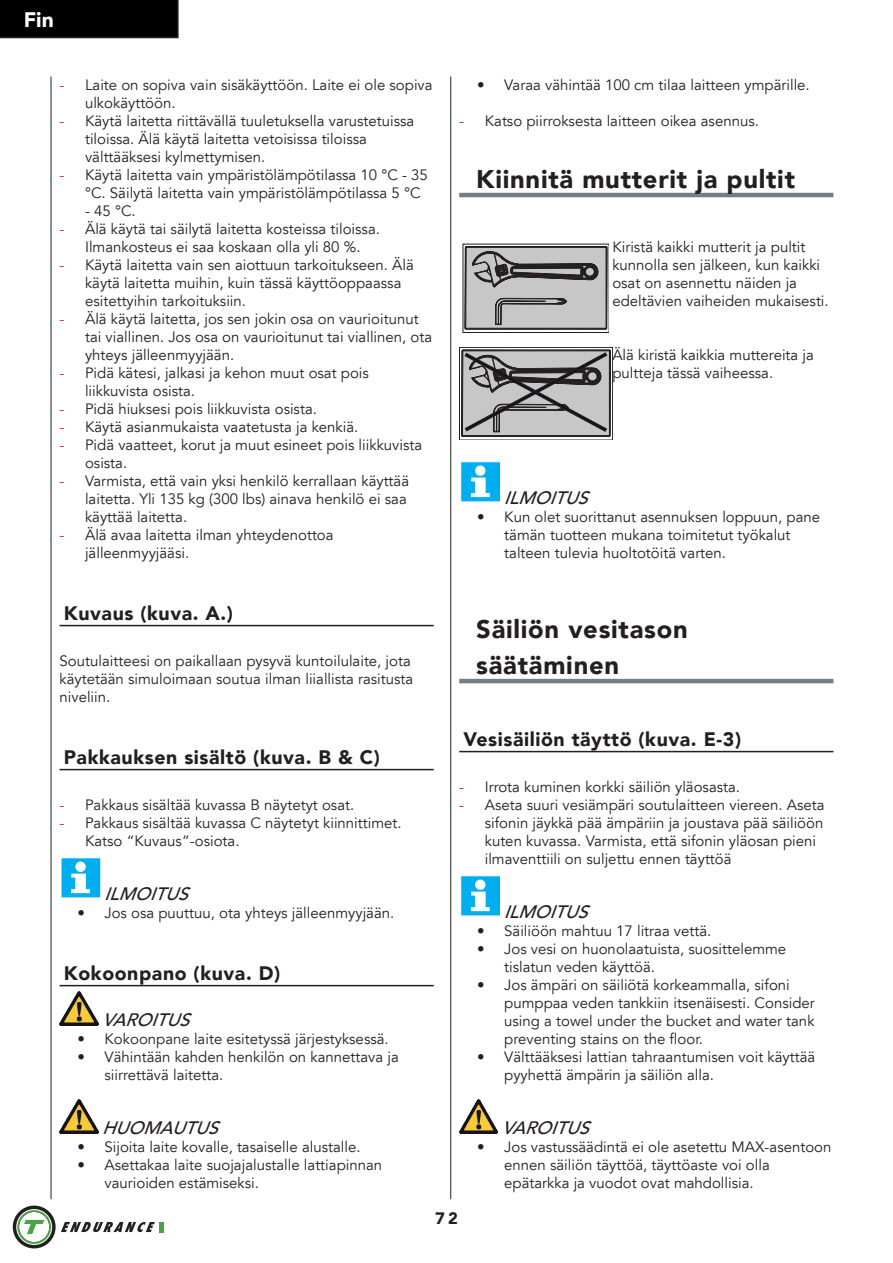
<style>
.page{position:relative;width:893px;height:1263px;background:#fff}
.page>*{position:absolute;margin:0;border:0;box-sizing:border-box;transform-origin:0 0}
.t1{font:900 25.5px/36px "Avenir LT";letter-spacing:.03em;color:#231f20}
.t2{font:900 21px "Avenir LT";color:#fff}
.t3{font:900 19.5px "Avenir LT";letter-spacing:.03em;color:#231f20}
.t4{font:italic 500 18px "Avenir LT";color:#231f20}
.t5{font:900 16.5px "Avenir LT";color:#231f20}
.t6{font:15px/18px "Avenir LT";color:#231f20}
.s1{color:#d1232a}
</style>
<div class="page">
<div style="left:0;top:0;width:179px;height:38px;background:#000"></div>
<svg style="left:13px;top:1205px;width:142px;height:43px"></svg>
<div style="left:159px;top:1222px;width:5px;height:10px;background:#4ca346"></div>
<hr style="left:51px;top:77px;width:1px;height:1122px;background:#231f20">
<hr style="left:450px;top:77px;width:1px;height:1122px;background:#231f20">
<hr style="left:60px;top:625px;width:374px;height:1px;background:#231f20">
<hr style="left:60px;top:769px;width:374px;height:1px;background:#231f20">
<hr style="left:60px;top:985px;width:374px;height:1px;background:#231f20">
<svg style="left:61px;top:857px;width:40px;height:41px"></svg>
<img style="left:60px;top:991px;width:38px;height:34px">
<img style="left:60px;top:1099px;width:38px;height:34px">
<hr style="left:459px;top:193px;width:374px;height:4px;background:#727f87">
<hr style="left:459px;top:679px;width:374px;height:4px;background:#727f87">
<hr style="left:459px;top:751px;width:374px;height:1px;background:#231f20">
<svg style="left:463px;top:244px;width:146px;height:88px"></svg>
<svg style="left:459px;top:347px;width:153px;height:93px"></svg>
<svg style="left:460px;top:461px;width:40px;height:41px"></svg>
<svg style="left:460px;top:875px;width:40px;height:41px"></svg>
<img style="left:459px;top:1099px;width:39px;height:34px">
<h2 class="t2" style="left:24px;top:6px;width:31px">Fin</h2>
<p class="t6" style="left:85px;top:76px;width:349px;text-indent:-26px"><span class="s1">-</span> Laite on sopiva vain sisäkäyttöön. Laite ei ole sopiva ulkokäyttöön.</p>
<p class="t6" style="left:85px;top:112px;width:331px;text-indent:-26px"><span class="s1">-</span> Käytä laitetta riittävällä tuuletuksella varustetuissa tiloissa. Älä käytä laitetta vetoisissa tiloissa välttääksesi kylmettymisen.</p>
<p class="t6" style="left:85px;top:166px;width:344px;text-indent:-26px"><span class="s1">-</span> Käytä laitetta vain ympäristölämpötilassa 10 °C - 35 °C. Säilytä laitetta vain ympäristölämpötilassa 5 °C</p>
<p class="t6" style="left:85px;top:202px;width:52px">- 45 °C.</p>
<p class="t6" style="left:60px;top:220px;width:322px;text-align:center"><span class="s1">-</span> Älä käytä tai säilytä laitetta kosteissa tiloissa.<br>Ilmankosteus ei saa koskaan olla yli 80 %.</p>
<p class="t6" style="left:85px;top:256px;width:330px;text-indent:-26px"><span class="s1">-</span> Käytä laitetta vain sen aiottuun tarkoitukseen. Älä käytä laitetta muihin, kuin tässä käyttöoppaassa esitettyihin tarkoituksiin.</p>
<p class="t6" style="left:85px;top:310px;width:349px;text-indent:-26px"><span class="s1">-</span> Älä käytä laitetta, jos sen jokin osa on vaurioitunut tai viallinen. Jos osa on vaurioitunut tai viallinen, ota yhteys jälleenmyyjään.</p>
<p class="t6" style="left:85px;top:364px;width:285px;text-indent:-26px"><span class="s1">-</span> Pidä kätesi, jalkasi ja kehon muut osat pois liikkuvista osista.</p>
<p class="t6" style="left:60px;top:400px;width:259px"><span class="s1">-</span> Pidä hiuksesi pois liikkuvista osista.</p>
<p class="t6" style="left:60px;top:418px;width:300px"><span class="s1">-</span> Käytä asianmukaista vaatetusta ja kenkiä.</p>
<p class="t6" style="left:85px;top:436px;width:339px;text-indent:-26px"><span class="s1">-</span> Pidä vaatteet, korut ja muut esineet pois liikkuvista osista.</p>
<p class="t6" style="left:85px;top:472px;width:326px;text-indent:-26px"><span class="s1">-</span> Varmista, että vain yksi henkilö kerrallaan käyttää laitetta. Yli 135 kg (300 lbs) ainava henkilö ei saa käyttää laitetta.</p>
<p class="t6" style="left:85px;top:526px;width:250px;text-indent:-26px"><span class="s1">-</span> Älä avaa laitetta ilman yhteydenottoa jälleenmyyjääsi.</p>
<h3 class="t3" style="left:64px;top:601px;width:171px">Kuvaus (kuva. A.)</h3>
<p class="t6" style="left:60px;top:652px;width:355px">Soutulaitteesi on paikallaan pysyvä kuntoilulaite, jota käytetään simuloimaan soutua ilman liiallista rasitusta niveliin.</p>
<h3 class="t3" style="left:64px;top:745px;width:317px">Pakkauksen sisältö (kuva. B &amp; C)</h3>
<p class="t6" style="left:60px;top:796px;width:296px"><span class="s1">-</span> Pakkaus sisältää kuvassa B näytetyt osat.</p>
<p class="t6" style="left:85px;top:814px;width:318px;text-indent:-26px"><span class="s1">-</span> Pakkaus sisältää kuvassa C näytetyt kiinnittimet.<br>Katso “Kuvaus”-osiota.</p>
<p class="t4" style="left:104px;top:883px;width:93px">ILMOITUS</p>
<p class="t6" style="left:78px;top:904px;width:318px">• Jos osa puuttuu, ota yhteys jälleenmyyjään.</p>
<h3 class="t3" style="left:64px;top:961px;width:218px">Kokoonpano (kuva. D)</h3>
<p class="t4" style="left:102px;top:1009px;width:97px">VAROITUS</p>
<p class="t6" style="left:78px;top:1030px;width:313px">• Kokoonpane laite esitetyssä järjestyksessä.</p>
<p class="t6" style="left:105px;top:1048px;width:296px;text-indent:-27px">• Vähintään kahden henkilön on kannettava ja siirrettävä laitetta.</p>
<p class="t4" style="left:102px;top:1117px;width:125px">HUOMAUTUS</p>
<p class="t6" style="left:78px;top:1138px;width:285px">• Sijoita laite kovalle, tasaiselle alustalle.</p>
<p class="t6" style="left:105px;top:1156px;width:279px;text-indent:-27px">• Asettakaa laite suojajalustalle lattiapinnan vaurioiden estämiseksi.</p>
<p class="t6" style="left:477px;top:76px;width:334px">• Varaa vähintää 100 cm tilaa laitteen ympärille.</p>
<p class="t6" style="left:459px;top:112px;width:301px"><span class="s1">-</span> Katso piirroksesta laitteen oikea asennus.</p>
<h1 class="t1" style="left:476px;top:160px;width:320px">Kiinnitä mutterit ja pultit</h1>
<p class="t6" style="left:612px;top:238px;width:218px">Kiristä kaikki mutterit ja pultit kunnolla sen jälkeen, kun kaikki osat on asennettu näiden ja edeltävien vaiheiden mukaisesti.</p>
<p class="t6" style="left:612px;top:346px;width:203px">Älä kiristä kaikkia muttereita ja pultteja tässä vaiheessa.</p>
<p class="t4" style="left:504px;top:487px;width:93px">ILMOITUS</p>
<p class="t6" style="left:504px;top:508px;width:317px;text-indent:-27px">• Kun olet suorittanut asennuksen loppuun, pane tämän tuotteen mukana toimitetut työkalut talteen tulevia huoltotöitä varten.</p>
<h1 class="t1" style="left:476px;top:610px;width:213px">Säiliön vesitason säätäminen</h1>
<h3 class="t3" style="left:463px;top:727px;width:279px">Vesisäiliön täyttö (kuva. E-3)</h3>
<p class="t6" style="left:459px;top:778px;width:282px"><span class="s1">-</span> Irrota kuminen korkki säiliön yläosasta.</p>
<p class="t6" style="left:485px;top:796px;width:341px;text-indent:-26px"><span class="s1">-</span> Aseta suuri vesiämpäri soutulaitteen viereen. Aseta sifonin jäykkä pää ämpäriin ja joustava pää säiliöön kuten kuvassa. Varmista, että sifonin yläosan pieni ilmaventtiili on suljettu ennen täyttöä</p>
<p class="t4" style="left:504px;top:901px;width:93px">ILMOITUS</p>
<p class="t6" style="left:477px;top:922px;width:236px">• Säiliöön mahtuu 17 litraa vettä.</p>
<p class="t6" style="left:504px;top:940px;width:283px;text-indent:-27px">• Jos vesi on huonolaatuista, suosittelemme tislatun veden käyttöä.</p>
<p class="t6" style="left:504px;top:976px;width:312px;text-indent:-27px">• Jos ämpäri on säiliötä korkeammalla, sifoni pumppaa veden tankkiin itsenäisesti. Consider using a towel under the bucket and water tank preventing stains on the floor.</p>
<p class="t6" style="left:504px;top:1048px;width:313px;text-indent:-27px">• Välttääksesi lattian tahraantumisen voit käyttää pyyhettä ämpärin ja säiliön alla.</p>
<p class="t4" style="left:502px;top:1117px;width:97px">VAROITUS</p>
<p class="t6" style="left:504px;top:1138px;width:329px;text-indent:-27px">• Jos vastussäädintä ei ole asetettu MAX-asentoon ennen säiliön täyttöä, täyttöaste voi olla epätarkka ja vuodot ovat mahdollisia.</p>
<p class="t5" style="left:435px;top:1208px;width:24px">72</p>
</div>
